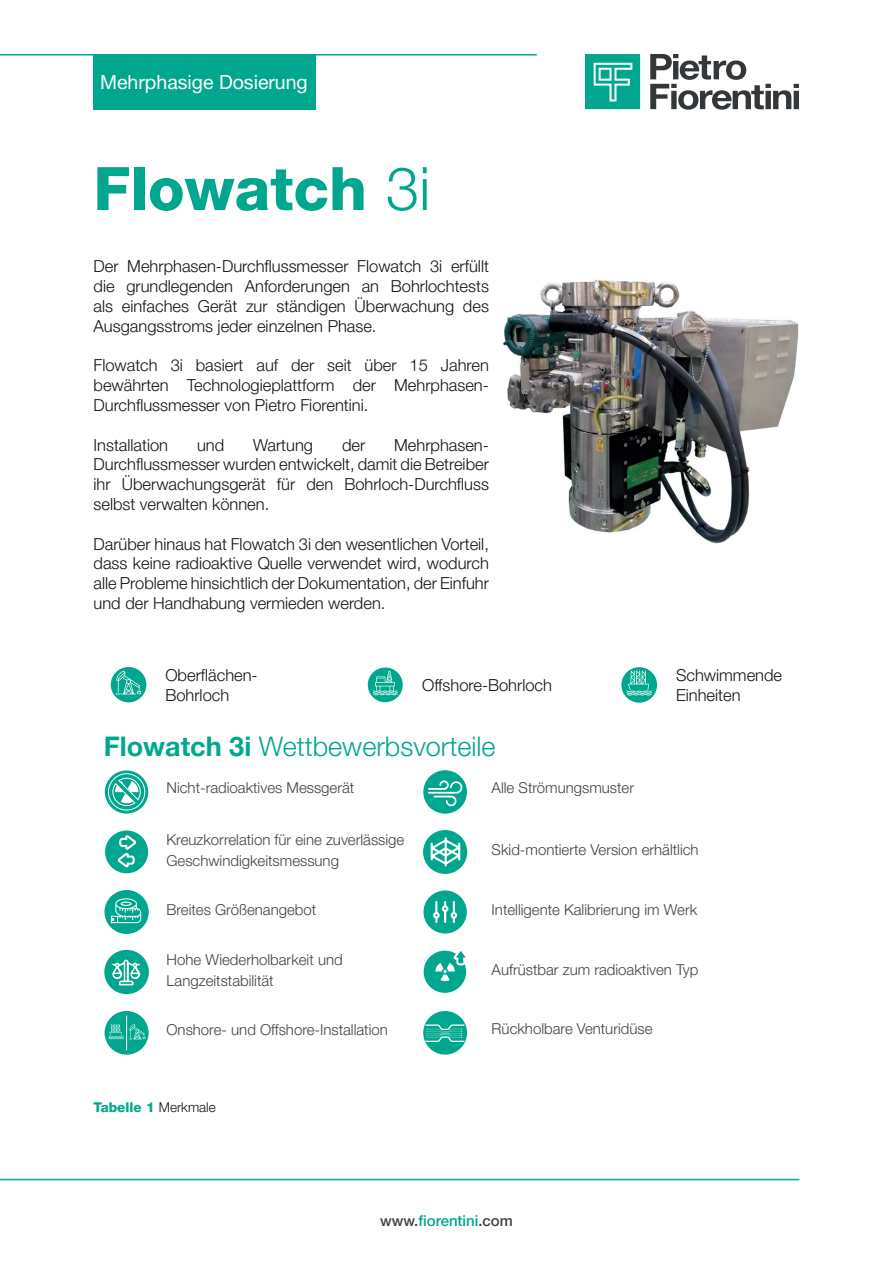
<style>
.page{position:relative;width:893px;height:1263px;background:#fff}
.page>*{position:absolute;margin:0;border:0;box-sizing:border-box;transform-origin:0 0}
.t1{font:800 60px "Helvetica Neue LT Pro";color:#00a78e}
.t2{font:300 27px "Helvetica Neue LT Pro";color:#00a78e}
.t3{font:19.5px "Helvetica Neue LT Pro";color:#fff}
.t4{font:300 16.5px/19.8px "Helvetica Neue LT Pro";color:#121418;text-align:justify}
.t5{font:300 15px/21px "Helvetica Neue LT Pro";color:#414243}
.t6{font:500 15px "Helvetica Neue LT Pro";color:#00a78e}
.t7{font:800 13.5px "Helvetica Neue LT Pro";color:#00a78e}
.s1{font-weight:300}
.s2{font-weight:700}
.s3{font-weight:300;color:#121418}
.s4{color:#414243}
</style>
<div class="page">
<hr style="left:0;top:54px;width:537px;height:2px;background:#00a78e">
<hr style="left:0;top:1179px;width:799px;height:1px;background:#00a78e">
<svg style="left:650px;top:54px;width:149px;height:56px"></svg>
<svg style="left:585px;top:54px;width:55px;height:55px;background:#25b39e"></svg>
<div style="left:94px;top:55px;width:222px;height:55px;background:#00a78e"></div>
<img style="left:503px;top:279px;width:296px;height:265px">
<div style="left:111px;top:667px;width:35px;height:35px;background:#00a78e;border-radius:50%"></div>
<svg style="left:116px;top:671px;width:25px;height:23px"></svg>
<svg style="left:368px;top:667px;width:35px;height:35px"></svg>
<svg style="left:373px;top:671px;width:25px;height:24px"></svg>
<div style="left:621px;top:667px;width:36px;height:36px;background:#00a78e;border-radius:50%"></div>
<svg style="left:626px;top:670px;width:26px;height:26px"></svg>
<div style="left:423px;top:770px;width:44px;height:44px;background:#00a78e;border-radius:50%"></div>
<svg style="left:427px;top:779px;width:36px;height:28px"></svg>
<div style="left:104px;top:950px;width:45px;height:44px;background:#00a78e;border-radius:50%"></div>
<svg style="left:112px;top:959px;width:28px;height:26px"></svg>
<div style="left:423px;top:1011px;width:44px;height:43px;background:#00a78e;border-radius:50%"></div>
<svg style="left:426px;top:1024px;width:38px;height:18px"></svg>
<div style="left:104px;top:890px;width:45px;height:44px;background:#00a78e;border-radius:50%"></div>
<svg style="left:111px;top:898px;width:30px;height:25px"></svg>
<div style="left:423px;top:890px;width:44px;height:43px;background:#00a78e;border-radius:50%"></div>
<svg style="left:433px;top:901px;width:24px;height:22px"></svg>
<div style="left:105px;top:830px;width:43px;height:43px;background:#00a78e;border-radius:50%"></div>
<svg style="left:118px;top:835px;width:18px;height:32px"></svg>
<div style="left:423px;top:830px;width:44px;height:44px;background:#00a78e;border-radius:50%"></div>
<svg style="left:431px;top:837px;width:29px;height:29px"></svg>
<div style="left:105px;top:1011px;width:44px;height:44px;background:#00a78e;border-radius:50%"></div>
<hr style="left:126px;top:1016px;width:1px;height:34px;background:#fff">
<svg style="left:109px;top:1024px;width:36px;height:15px"></svg>
<div style="left:424px;top:951px;width:42px;height:42px;background:#00a78e;border-radius:50%"></div>
<svg style="left:435px;top:950px;width:32px;height:31px"></svg>
<svg style="left:105px;top:770px;width:43px;height:43px"></svg>
<svg style="left:108px;top:773px;width:37px;height:37px"></svg>
<p class="t3" style="left:100px;top:70px;width:209px">Mehrphasige Dosierung</p>
<h1 class="t1" style="left:94px;top:153px;width:338px">Flowatch <span class="s1">3i</span></h1>
<p class="t4" style="left:94px;top:256px;width:397px">Der Mehrphasen-Durchflussmesser Flowatch 3i erfüllt die grundlegenden Anforderungen an Bohrlochtests als einfaches Gerät zur ständigen Überwachung des Ausgangsstroms jeder einzelnen Phase.</p>
<p class="t4" style="left:94px;top:355px;width:397px">Flowatch 3i basiert auf der seit über 15 Jahren bewährten Technologieplattform der Mehrphasen-Durchflussmesser von Pietro Fiorentini.</p>
<p class="t4" style="left:94px;top:434px;width:76px">Installation</p>
<p class="t4" style="left:197px;top:434px;width:29px">und</p>
<p class="t4" style="left:253px;top:434px;width:61px">Wartung</p>
<p class="t4" style="left:342px;top:434px;width:25px">der</p>
<p class="t4" style="left:94px;top:434px;width:397px;text-indent:301px">Mehrphasen-Durchflussmesser wurden entwickelt, damit die Betreiber ihr Überwachungsgerät für den Bohrloch-Durchfluss selbst verwalten können.</p>
<p class="t4" style="left:94px;top:533px;width:397px">Darüber hinaus hat Flowatch 3i den wesentlichen Vorteil, dass keine radioaktive Quelle verwendet wird, wodurch alle Probleme hinsichtlich der Dokumentation, der Einfuhr und der Handhabung vermieden werden.</p>
<p class="t4" style="left:165px;top:665px;width:94px">Oberflächen-<br>Bohrloch</p>
<p class="t4" style="left:422px;top:674px;width:131px">Offshore-Bohrloch</p>
<p class="t4" style="left:676px;top:665px;width:108px">Schwimmende<br>Einheiten</p>
<h2 class="t2" style="left:104px;top:730px;width:393px"><span class="s2">Flowatch 3i</span> Wettbewerbsvorteile</h2>
<p class="t5" style="left:166px;top:777px;width:189px">Nicht-radioaktives Messgerät</p>
<p class="t5" style="left:492px;top:777px;width:144px">Alle Strömungsmuster</p>
<p class="t5" style="left:166px;top:829px;width:239px">Kreuzkorrelation für eine zuverlässige<br>Geschwindigkeitsmessung</p>
<p class="t5" style="left:492px;top:839px;width:208px">Skid-montierte Version erhältlich</p>
<p class="t5" style="left:166px;top:899px;width:151px">Breites Größenangebot</p>
<p class="t5" style="left:492px;top:899px;width:207px">Intelligente Kalibrierung im Werk</p>
<p class="t5" style="left:166px;top:949px;width:178px">Hohe Wiederholbarkeit und<br>Langzeitstabilität</p>
<p class="t5" style="left:492px;top:959px;width:208px">Aufrüstbar zum radioaktiven Typ</p>
<p class="t5" style="left:166px;top:1019px;width:223px">Onshore- und Offshore-Installation</p>
<p class="t5" style="left:492px;top:1018px;width:162px">Rückholbare Venturidüse</p>
<p class="t7" style="left:94px;top:1099px;width:124px">Tabelle 1 <span class="s3">Merkmale</span></p>
<p class="t6" style="left:380px;top:1211px;width:134px"><span class="s4">www.</span>fiorentini<span class="s4">.com</span></p>
</div>
